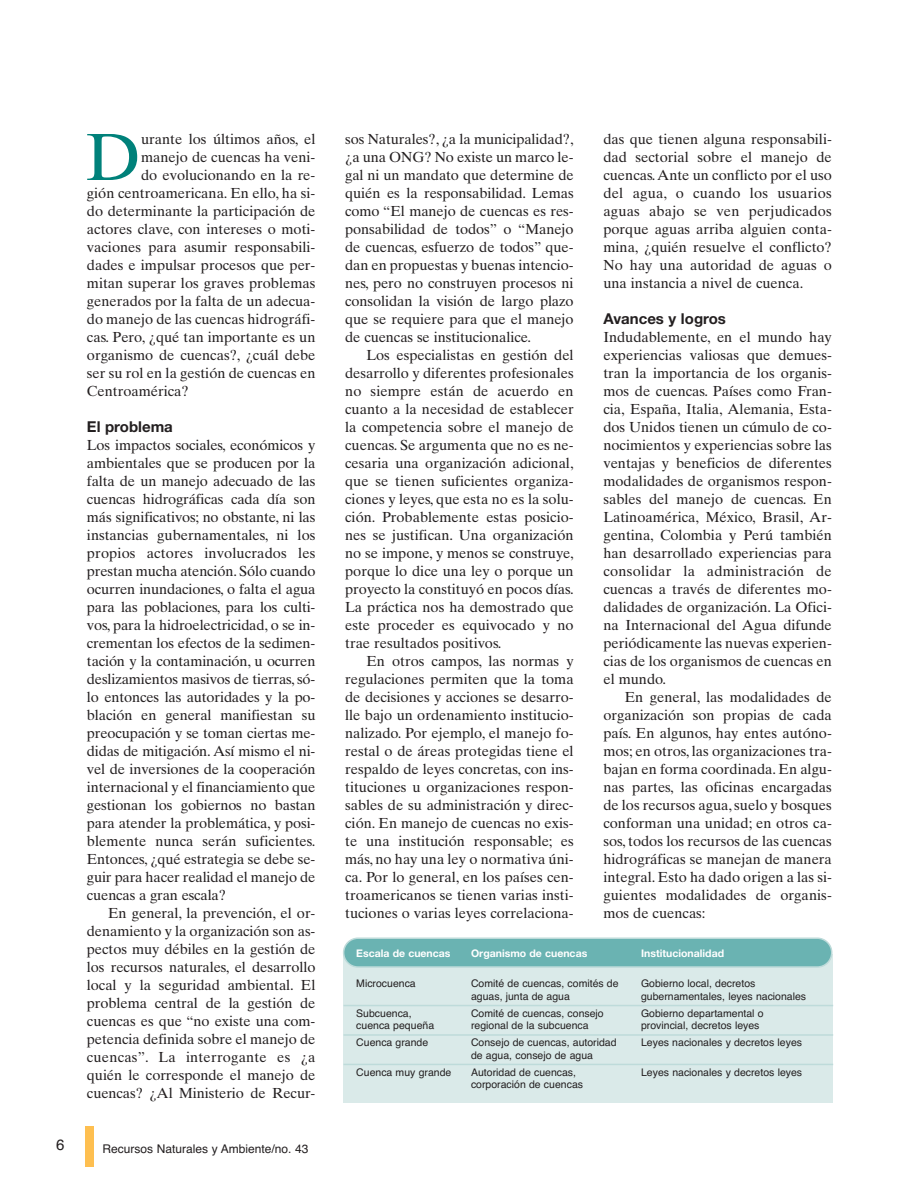
<style>
.page{position:relative;width:918px;height:1188px;background:#fff}
.page>*{position:absolute;margin:0;border:0;box-sizing:border-box;transform-origin:0 0}
.t1{font:66.75px "Times Ten";color:#00817a}
.t2{font:700 15px "Helvetica Neue";color:#231f20}
.t3{font:15px "Helvetica";color:#231f20}
.t4{font:14.55px/18px "Times Ten";color:#231f20;text-align:justify}
.t5{font:12px "Helvetica";color:#231f20}
.t6{font:10.5px "Helvetica";color:#231f20}
.t7{font:700 10.5px "Helvetica Neue";color:#fff}
</style>
<div class="page">
<div style="left:343px;top:954px;width:489px;height:148px;background:#daeae9"></div>
<div style="left:344px;top:938px;width:488px;height:29px;background:#6ab3b2;border-radius:14px"></div>
<div style="left:343px;top:937px;width:489px;height:31px;border:2px solid #bedbda;border-radius:14px"></div>
<div style="left:85px;top:1126px;width:9px;height:41px;background:#febf50"></div>
<hr style="left:344px;top:1005px;width:489px;height:1px;background:#bedbda">
<hr style="left:344px;top:1034px;width:489px;height:2px;background:#bedbda">
<hr style="left:344px;top:1064px;width:489px;height:1px;background:#bedbda">
<h1 class="t1" style="left:86px;top:132px;width:57px">D</h1>
<p class="t4" style="left:141px;top:132px;width:176px">urante los últimos años, el</p>
<p class="t4" style="left:141px;top:150px;width:176px">manejo de cuencas ha veni-</p>
<p class="t4" style="left:141px;top:168px;width:176px">do evolucionando en la re-</p>
<p class="t4" style="left:87px;top:186px;width:230px">gión centroamericana. En ello, ha si-</p>
<p class="t4" style="left:87px;top:203px;width:230px">do determinante la participación de</p>
<p class="t4" style="left:87px;top:221px;width:230px">actores clave, con intereses o moti-</p>
<p class="t4" style="left:87px;top:239px;width:230px">vaciones para asumir responsabili-</p>
<p class="t4" style="left:87px;top:257px;width:230px">dades e impulsar procesos que per-</p>
<p class="t4" style="left:87px;top:275px;width:230px">mitan superar los graves problemas</p>
<p class="t4" style="left:87px;top:293px;width:230px">generados por la falta de un adecua-</p>
<p class="t4" style="left:87px;top:311px;width:230px">do manejo de las cuencas hidrográfi-</p>
<p class="t4" style="left:87px;top:329px;width:230px">cas. Pero, ¿qué tan importante es un</p>
<p class="t4" style="left:87px;top:347px;width:230px">organismo de cuencas?, ¿cuál debe</p>
<p class="t4" style="left:87px;top:365px;width:230px">ser su rol en la gestión de cuencas en</p>
<p class="t4" style="left:87px;top:383px;width:103px">Centroamérica?</p>
<p class="t2" style="left:87px;top:421px;width:87px">El problema</p>
<p class="t4" style="left:87px;top:438px;width:230px">Los impactos sociales, económicos y ambientales que se producen por la falta de un manejo adecuado de las cuencas hidrográficas cada día son más significativos; no obstante, ni las instancias gubernamentales, ni los propios actores involucrados les prestan mucha atención. Sólo cuando ocurren inundaciones, o falta el agua para las poblaciones, para los culti&shy;vos, para la hidroelectricidad, o se in&shy;crementan los efectos de la sedimen&shy;tación y la contaminación, u ocurren deslizamientos masivos de tierras, só&shy;lo entonces las autoridades y la po&shy;blación en general manifiestan su preocupación y se toman ciertas me&shy;didas de mitigación. Así mismo el ni&shy;vel de inversiones de la cooperación internacional y el financiamiento que gestionan los gobiernos no bastan para atender la problemática, y posi&shy;blemente nunca serán suficientes.<br>Entonces, ¿qué estrategia se debe se&shy;guir para hacer realidad el manejo de cuencas a gran escala?</p>
<p class="t4" style="left:87px;top:905px;width:230px;text-indent:21px">En general, la prevención, el or&shy;denamiento y la organización son as&shy;pectos muy débiles en la gestión de los recursos naturales, el desarrollo local y la seguridad ambiental. El problema central de la gestión de cuencas es que “no existe una com&shy;petencia definida sobre el manejo de cuencas”. La interrogante es ¿a quién le corresponde el manejo de cuencas? ¿Al Ministerio de Recur-</p>
<p class="t3" style="left:56px;top:1139px;width:10px">6</p>
<p class="t5" style="left:102px;top:1144px;width:208px">Recursos Naturales y Ambiente/no. 43</p>
<p class="t4" style="left:345px;top:131px;width:230px">sos Naturales?, ¿a la municipalidad?, ¿a una ONG? No existe un marco le&shy;gal ni un mandato que determine de quién es la responsabilidad. Lemas como “El manejo de cuencas es res&shy;ponsabilidad de todos” o “Manejo de cuencas, esfuerzo de todos” que&shy;dan en propuestas y buenas intencio&shy;nes, pero no construyen procesos ni consolidan la visión de largo plazo que se requiere para que el manejo de cuencas se institucionalice.</p>
<p class="t4" style="left:345px;top:347px;width:230px;text-indent:21px">Los especialistas en gestión del desarrollo y diferentes profesionales no siempre están de acuerdo en cuanto a la necesidad de establecer la competencia sobre el manejo de cuencas. Se argumenta que no es ne&shy;cesaria una organización adicional, que se tienen suficientes organiza&shy;ciones y leyes, que esta no es la solu&shy;ción. Probablemente estas posicio&shy;nes se justifican. Una organización no se impone, y menos se construye, porque lo dice una ley o porque un proyecto la constituyó en pocos días.<br>La práctica nos ha demostrado que este proceder es equivocado y no trae resultados positivos.</p>
<p class="t4" style="left:345px;top:653px;width:230px;text-indent:21px">En otros campos, las normas y regulaciones permiten que la toma de decisiones y acciones se desarro&shy;lle bajo un ordenamiento institucio&shy;nalizado. Por ejemplo, el manejo fo&shy;restal o de áreas protegidas tiene el respaldo de leyes concretas, con ins&shy;tituciones u organizaciones respon&shy;sables de su administración y direc&shy;ción. En manejo de cuencas no exis&shy;te una institución responsable; es más, no hay una ley o normativa úni&shy;ca. Por lo general, en los países cen&shy;troamericanos se tienen varias insti&shy;tuciones o varias leyes correlaciona-</p>
<p class="t4" style="left:603px;top:131px;width:230px">das que tienen alguna responsabili&shy;dad sectorial sobre el manejo de cuencas.Ante un conflicto por el uso del agua, o cuando los usuarios aguas abajo se ven perjudicados porque aguas arriba alguien conta&shy;mina, ¿quién resuelve el conflicto?<br>No hay una autoridad de aguas o una instancia a nivel de cuenca.</p>
<p class="t2" style="left:603px;top:313px;width:124px">Avances y logros</p>
<p class="t4" style="left:603px;top:330px;width:230px">Indudablemente, en el mundo hay experiencias valiosas que demues&shy;tran la importancia de los organis&shy;mos de cuencas. Países como Fran&shy;cia, España, Italia, Alemania, Esta&shy;dos Unidos tienen un cúmulo de co&shy;nocimientos y experiencias sobre las ventajas y beneficios de diferentes modalidades de organismos respon&shy;sables del manejo de cuencas. En Latinoamérica, México, Brasil, Ar&shy;gentina, Colombia y Perú también han desarrollado experiencias para consolidar la administración de cuencas a través de diferentes mo&shy;dalidades de organización. La Ofici&shy;na Internacional del Agua difunde periódicamente las nuevas experien&shy;cias de los organismos de cuencas en el mundo.</p>
<p class="t4" style="left:603px;top:689px;width:230px;text-indent:21px">En general, las modalidades de organización son propias de cada país. En algunos, hay entes autóno&shy;mos; en otros, las organizaciones tra&shy;bajan en forma coordinada. En algu&shy;nas partes, las oficinas encargadas de los recursos agua, suelo y bosques conforman una unidad; en otros ca&shy;sos, todos los recursos de las cuencas hidrográficas se manejan de manera integral. Esto ha dado origen a las si&shy;guientes modalidades de organis&shy;mos de cuencas:</p>
<p class="t7" style="left:356px;top:950px;width:96px">Escala de cuencas</p>
<p class="t7" style="left:471px;top:950px;width:118px">Organismo de cuencas</p>
<p class="t7" style="left:641px;top:950px;width:84px">Institucionalidad</p>
<p class="t6" style="left:356px;top:980px;width:61px">Microcuenca</p>
<p class="t6" style="left:471px;top:980px;width:149px">Comité de cuencas, comités de</p>
<p class="t6" style="left:641px;top:980px;width:116px">Gobierno local, decretos</p>
<p class="t6" style="left:471px;top:992px;width:100px">aguas, junta de agua</p>
<p class="t6" style="left:641px;top:992px;width:167px">gubernamentales, leyes nacionales</p>
<p class="t6" style="left:356px;top:1009px;width:57px">Subcuenca,</p>
<p class="t6" style="left:471px;top:1009px;width:134px">Comité de cuencas, consejo</p>
<p class="t6" style="left:641px;top:1009px;width:124px">Gobierno departamental o</p>
<p class="t6" style="left:356px;top:1022px;width:79px">cuenca pequeña</p>
<p class="t6" style="left:471px;top:1022px;width:119px">regional de la subcuenca</p>
<p class="t6" style="left:641px;top:1022px;width:120px">provincial, decretos leyes</p>
<p class="t6" style="left:356px;top:1039px;width:74px">Cuenca grande</p>
<p class="t6" style="left:471px;top:1039px;width:147px">Consejo de cuencas, autoridad</p>
<p class="t6" style="left:641px;top:1039px;width:163px">Leyes nacionales y decretos leyes</p>
<p class="t6" style="left:471px;top:1051px;width:123px">de agua, consejo de agua</p>
<p class="t6" style="left:356px;top:1068px;width:97px">Cuenca muy grande</p>
<p class="t6" style="left:471px;top:1068px;width:107px">Autoridad de cuencas,</p>
<p class="t6" style="left:641px;top:1068px;width:163px">Leyes nacionales y decretos leyes</p>
<p class="t6" style="left:471px;top:1081px;width:114px">corporación de cuencas</p>
</div>
